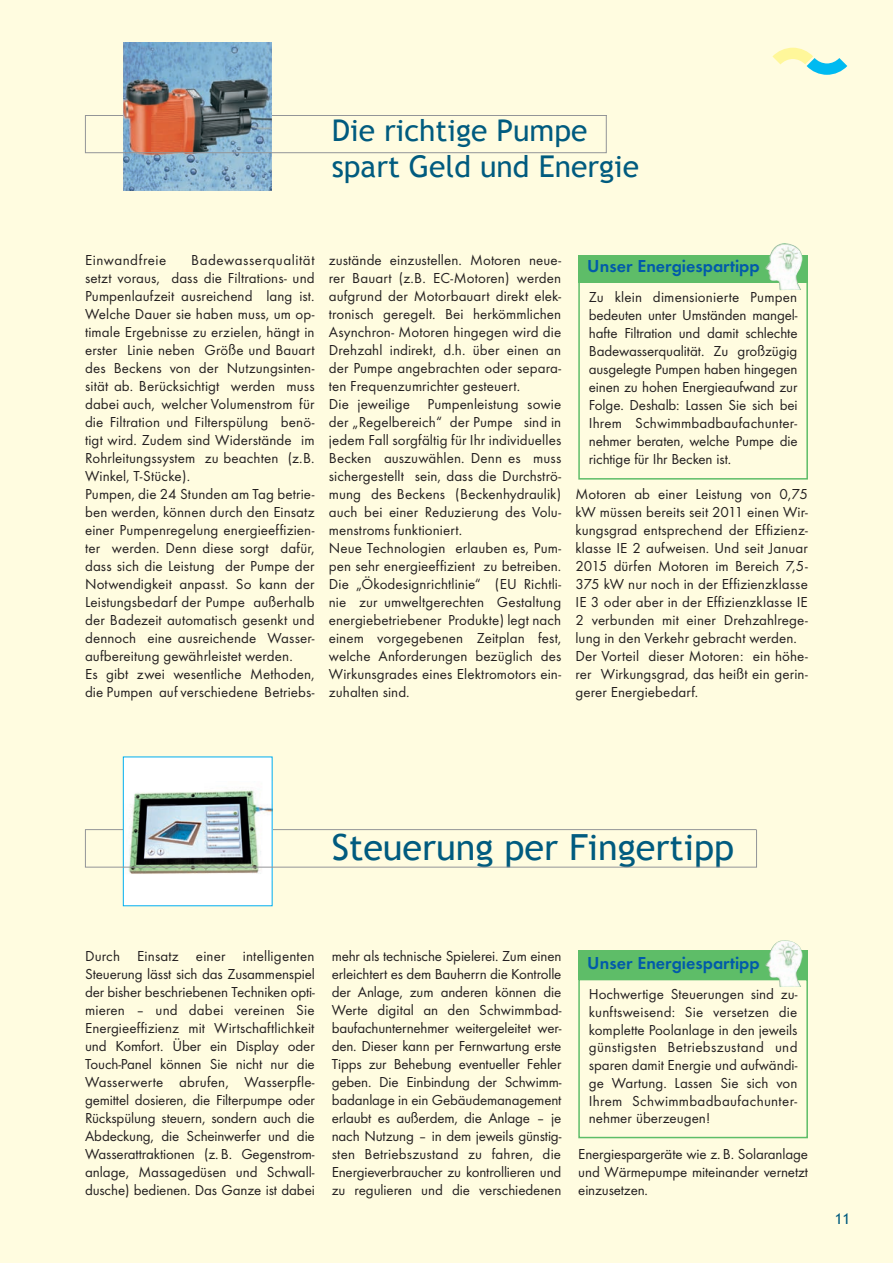
<style>
.page{position:relative;width:893px;height:1263px;background:#fffce0}
.page>*{position:absolute;margin:0;border:0;box-sizing:border-box;transform-origin:0 0}
.t1{font:36px "Trebuchet MS";color:#005b7f}
.t2{font:30px/36px "Trebuchet MS";color:#005b7f}
.t3{font:600 18px "Futura T";color:#015aaa}
.t4{font:15px/18px "Futura T";letter-spacing:.005em;color:#231f20;text-align:justify}
.t5{font:15px "Futura T";letter-spacing:.035em;color:#231f20}
.t6{font:15px "Trebuchet MS";color:#005b7f}
</style>
<div class="page">
<svg style="left:772px;top:48px;width:75px;height:27px"></svg>
<div style="left:578px;top:281px;width:230px;height:199px;border:2px solid #5ebd68"></div>
<div style="left:578px;top:255px;width:230px;height:27px;background:#5ebd68"></div>
<div style="left:578px;top:979px;width:230px;height:159px;border:2px solid #5ebd68"></div>
<div style="left:578px;top:951px;width:230px;height:29px;background:#5ebd68"></div>
<img style="left:765px;top:940px;width:37px;height:47px">
<img style="left:765px;top:243px;width:37px;height:47px">
<img style="left:123px;top:43px;width:149px;height:148px">
<div style="left:123px;top:757px;width:149px;height:149px;background:#fff"></div>
<img style="left:125px;top:790px;width:146px;height:84px">
<div style="left:85px;top:115px;width:522px;height:38px;border:1px solid #939598"></div>
<div style="left:85px;top:829px;width:672px;height:38px;border:1px solid #939598"></div>
<h2 class="t2" style="left:332px;top:113px;width:309px">Die richtige Pumpe spart Geld und Energie</h2>
<p class="t5" style="left:85px;top:251px;width:83px">Einwandfreie</p>
<p class="t4" style="left:85px;top:251px;width:231px;text-align:left;text-indent:106px">Badewasserqualität setzt voraus, dass die Filtrations- und Pumpenlaufzeit ausreichend lang ist.<br>Welche Dauer sie haben muss, um op&shy;timale Ergebnisse zu erzielen, hängt in erster Linie neben Größe und Bauart des Beckens von der Nutzungsinten&shy;sität ab. Berücksichtigt werden muss dabei auch, welcher Volumenstrom für die Filtration und Filterspülung benö&shy;tigt wird. Zudem sind Widerstände im Rohrleitungssystem zu beachten (z.B.<br>Winkel, T-Stücke).<br>Pumpen, die 24 Stunden am Tag betrie&shy;ben werden, können durch den Einsatz einer Pumpenregelung energieeffizien&shy;ter werden. Denn diese sorgt dafür, dass sich die Leistung der Pumpe der Notwendigkeit anpasst. So kann der Leistungsbedarf der Pumpe außerhalb der Badezeit automatisch gesenkt und dennoch eine ausreichende Wasser&shy;aufbereitung gewährleistet werden.<br>Es gibt zwei wesentliche Methoden, die Pumpen auf verschiedene Betriebs-</p>
<p class="t4" style="left:329px;top:251px;width:234px;text-align:left">zustände einzustellen. Motoren neue&shy;rer Bauart (z.B. EC-Motoren) werden aufgrund der Motorbauart direkt elek&shy;tronisch geregelt. Bei herkömmlichen Asynchron- Motoren hingegen wird die Drehzahl indirekt, d.h. über einen an der Pumpe angebrachten oder separa&shy;ten Frequenzumrichter gesteuert.<br>Die jeweilige Pumpenleistung sowie der „Regelbereich“ der Pumpe sind in jedem Fall sorgfältig für Ihr individuelles Becken auszuwählen. Denn es muss sichergestellt sein, dass die Durchströ&shy;mung des Beckens (Beckenhydraulik) auch bei einer Reduzierung des Volu&shy;menstroms funktioniert.<br>Neue Technologien erlauben es, Pum&shy;pen sehr energieeffizient zu betreiben.<br>Die „Ökodesignrichtlinie“ (EU Richtli&shy;nie zur umweltgerechten Gestaltung energiebetriebener Produkte) legt nach einem vorgegebenen Zeitplan fest, welche Anforderungen bezüglich des Wirkunsgrades eines Elektromotors ein&shy;zuhalten sind.</p>
<p class="t3" style="left:587px;top:256px;width:174px">Unser Energiespartipp</p>
<p class="t4" style="left:589px;top:288px;width:210px">Zu klein dimensionierte Pumpen bedeuten unter Umständen mangel&shy;hafte Filtration und damit schlechte Badewasserqualität. Zu großzügig ausgelegte Pumpen haben hingegen einen zu hohen Energie aufwand zur Folge. Deshalb: Lassen Sie sich bei Ihrem Schwimmbadbaufach unter - nehmer be ra ten, welche Pumpe die richtige für Ihr Becken ist.</p>
<p class="t4" style="left:575px;top:485px;width:234px;text-align:left">Motoren ab einer Leistung von 0,75 kW müssen bereits seit 2011 einen Wir&shy;kungsgrad entsprechend der Effizienz&shy;klasse IE 2 aufweisen. Und seit Januar 2015 dürfen Motoren im Bereich 7,5- 375 kW nur noch in der Effizienzklasse IE 3 oder aber in der Effizienzklasse IE 2 verbunden mit einer Drehzahlrege&shy;lung in den Verkehr gebracht werden.<br>Der Vorteil dieser Motoren: ein höhe&shy;rer Wirkungsgrad, das heißt ein gerin&shy;gerer Energiebedarf.</p>
<h1 class="t1" style="left:332px;top:826px;width:404px">Steuerung per Fingertipp</h1>
<p class="t4" style="left:85px;top:947px;width:231px">Durch Einsatz einer intelligenten Steuerung lässt sich das Zusammenspiel der bisher beschriebenen Techniken opti&shy;mieren – und dabei vereinen Sie Energieeffizienz mit Wirtschaftlichkeit und Komfort. Über ein Display oder Touch-Panel können Sie nicht nur die Wasserwerte abrufen, Wasserpfle - gemittel dosieren, die Filterpumpe oder Rückspülung steuern, sondern auch die Abdeckung, die Scheinwerfer und die Wasserattraktionen (z. B. Gegenstrom - anlage, Massagedüsen und Schwall - dusche) bedienen. Das Ganze ist dabei</p>
<p class="t4" style="left:332px;top:947px;width:231px">mehr als technische Spielerei. Zum einen erleichtert es dem Bauherrn die Kontrolle der Anlage, zum anderen können die Werte digital an den Schwimmbad - baufachunternehmer weitergeleitet wer&shy;den. Dieser kann per Fernwartung erste Tipps zur Behebung eventueller Fehler geben. Die Einbindung der Schwimm - badanlage in ein Gebäudemanagement erlaubt es außerdem, die Anlage – je nach Nutzung – in dem jeweils günstig&shy;sten Betriebs zustand zu fahren, die Energie verbraucher zu kontrollieren und zu regulieren und die verschiedenen</p>
<p class="t3" style="left:587px;top:952px;width:174px">Unser Energiespartipp</p>
<p class="t4" style="left:589px;top:985px;width:210px">Hochwertige Steuerungen sind zu - kunftsweisend: Sie versetzen die komplette Pool anlage in den jeweils günstigsten Betriebszustand und sparen damit Energie und aufwändi&shy;ge Wartung. Lassen Sie sich von Ihrem Schwimmbad baufachunter - nehmer überzeugen!</p>
<p class="t4" style="left:578px;top:1144px;width:231px">Energiespargeräte wie z. B. Solar anlage und Wärmepumpe miteinander vernetzt einzusetzen.</p>
<p class="t6" style="left:835px;top:1210px;width:17px">11</p>
</div>
